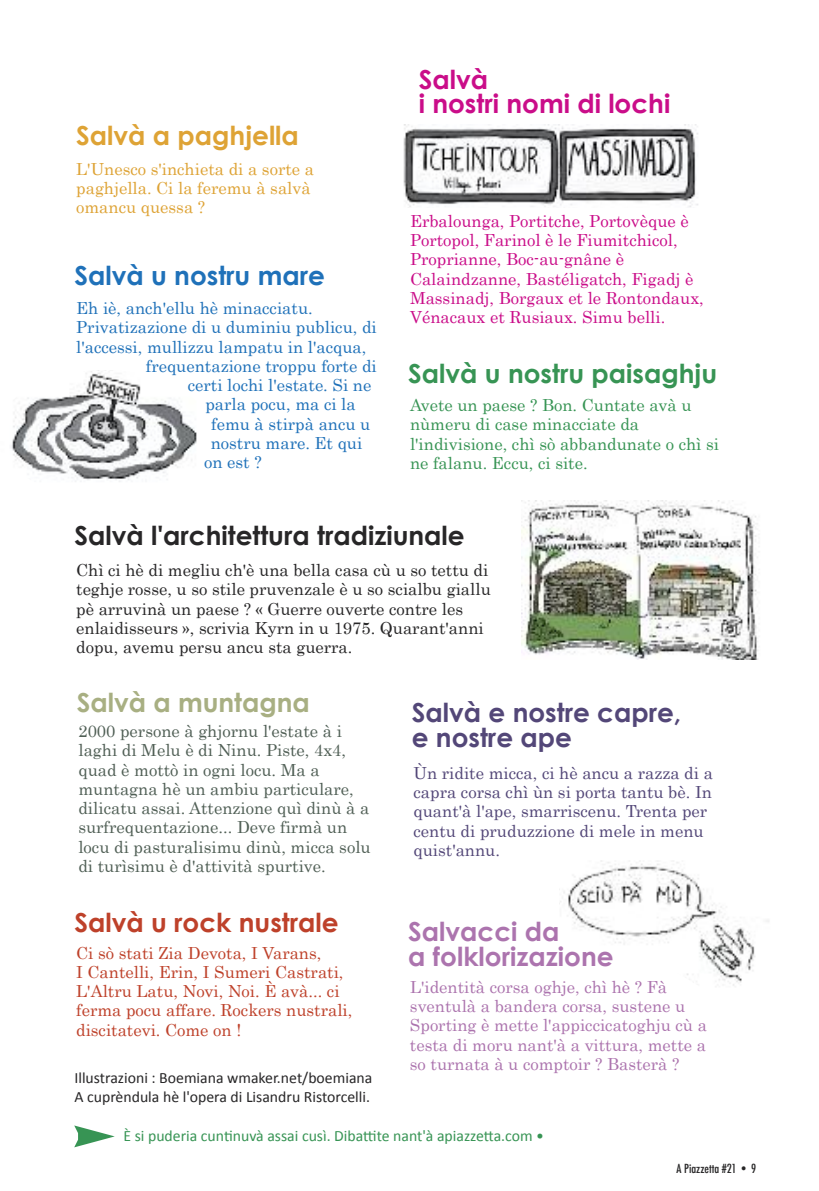
<style>
.page{position:relative;width:819px;height:1191px;background:#fff}
.page>*{position:absolute;margin:0;border:0;box-sizing:border-box;transform-origin:0 0}
.t1{font:700 26.25px "Century Gothic";color:#272627}
.t2{font:700 26.25px/24.5px "Century Gothic";color:#534778}
.t3{font:700 26.25px/24.5px "Century Gothic";color:#ac74ae}
.t4{font:700 26.25px/24.5px "Century Gothic";color:#ca0d89}
.t5{font:700 26.25px "Century Gothic";color:#379454}
.t6{font:700 26.25px "Century Gothic";color:#be412a}
.t7{font:700 26.25px "Century Gothic";color:#1f71b9}
.t8{font:700 26.25px "Century Gothic";color:#dea335}
.t9{font:700 26.25px "Century Gothic";color:#a8af82}
.t10{font:16.62px/19.2px "Century";color:#505f55}
.t11{font:16.62px/19.2px "Century";color:#272627}
.t12{font:16.62px "Century";color:#1f71b9}
.t13{font:16.62px/19.2px "Century";color:#ca0d89}
.t14{font:16.62px/19.2px "Century";color:#ac74ae}
.t15{font:16.62px/19.2px "Century";color:#be412a}
.t16{font:16.62px/19.2px "Century";color:#534778}
.t17{font:16.62px/19.2px "Century";color:#379454}
.t18{font:16.62px/19.2px "Century";color:#dea335}
.t19{font:15.75px/18.9px "Calibri";color:#272627}
.t20{font:15.75px "Calibri";color:#379454}
.t21{font:500 condensed 12.25px "Futura";color:#272627}
</style>
<div class="page">
<img style="left:559px;top:860px;width:210px;height:126px">
<svg style="left:74px;top:1125px;width:41px;height:22px"></svg>
<img style="left:403px;top:125px;width:295px;height:82px">
<img style="left:521px;top:501px;width:237px;height:158px">
<img style="left:11px;top:370px;width:186px;height:112px">
<h1 class="t8" style="left:76px;top:119px;width:224px">Salvà a paghjella</h1>
<p class="t18" style="left:76px;top:158px;width:239px">L'Unesco s'inchieta di a sorte a paghjella. Ci la feremu à salvà omancu quessa ?</p>
<h1 class="t7" style="left:74px;top:259px;width:252px">Salvà u nostru mare</h1>
<p class="t12" style="left:76px;top:298px;width:238px">Eh iè, anch'ellu hè minacciatu.</p>
<p class="t12" style="left:76px;top:317px;width:302px">Privatizazione di u duminiu publicu, di</p>
<p class="t12" style="left:76px;top:336px;width:292px">l'accessi, mullizzu lampatu in l'acqua,</p>
<p class="t12" style="left:146px;top:355px;width:232px">frequentazione troppu forte di</p>
<p class="t12" style="left:188px;top:375px;width:185px">certi lochi l'estate. Si ne</p>
<p class="t12" style="left:205px;top:394px;width:152px">parla pocu, ma ci la</p>
<p class="t12" style="left:211px;top:413px;width:161px">femu à stirpà ancu u</p>
<p class="t12" style="left:211px;top:432px;width:153px">nostru mare. Et qui</p>
<p class="t12" style="left:204px;top:452px;width:59px">on est ?</p>
<h1 class="t4" style="left:419px;top:66px;width:253px">Salvà<br>i nostri nomi di lochi</h1>
<p class="t13" style="left:410px;top:211px;width:295px">Erbalounga, Portitche, Portovèque è Portopol, Farinol è le Fiumitchicol, Proprianne, Boc-au-gnâne è Calaindzanne, Bastéligatch, Figadj è Massinadj, Borgaux et le Rontondaux, Vénacaux et Rusiaux. Simu belli.</p>
<h1 class="t5" style="left:408px;top:356px;width:310px">Salvà u nostru paisaghju</h1>
<p class="t17" style="left:410px;top:395px;width:310px">Avete un paese ? Bon. Cuntate avà u nùmeru di case minacciate da l'indivisione, chì sò abbandunate o chì si ne falanu. Eccu, ci site.</p>
<h1 class="t1" style="left:74px;top:518px;width:392px">Salvà l'architettura tradiziunale</h1>
<p class="t11" style="left:76px;top:560px;width:416px">Chì ci hè di megliu ch'è una bella casa cù u so tettu di teghje rosse, u so stile pruvenzale è u so scialbu giallu pè arruvinà un paese ? « Guerre ouverte contre les enlaidisseurs », scrivia Kyrn in u 1975. Quarant'anni dopu, avemu persu ancu sta guerra.</p>
<h1 class="t9" style="left:77px;top:685px;width:235px">Salvà a muntagna</h1>
<p class="t10" style="left:78px;top:721px;width:294px">2000 persone à ghjornu l'estate à i laghi di Melu è di Ninu. Piste, 4x4, quad è mottò in ogni locu. Ma a muntagna hè un ambiu particulare, dilicatu assai. Attenzione quì dinù à a surfrequentazione... Deve firmà un locu di pasturalisimu dinù, micca solu di turìsimu è d'attività spurtive.</p>
<h1 class="t6" style="left:74px;top:905px;width:266px">Salvà u rock nustrale</h1>
<p class="t15" style="left:76px;top:942px;width:278px">Ci sò stati Zia Devota, I Varans,<br>I Cantelli, Erin, I Sumeri Castrati,<br>L'Altru Latu, Novi, Noi. È avà... ci ferma pocu affare. Rockers nustrali, discitatevi. Come on !</p>
<p class="t19" style="left:74px;top:1070px;width:299px">Illustrazioni : Boemiana wmaker.net/boemiana<br>A cuprèndula hè l'opera di Lisandru Ristorcelli.</p>
<h1 class="t2" style="left:412px;top:699px;width:271px">Salvà e nostre capre, e nostre ape</h1>
<p class="t16" style="left:413px;top:763px;width:301px">Ùn ridite micca, ci hè ancu a razza di a capra corsa chì ùn si porta tantu bè. In quant'à l'ape, smarriscenu. Trenta per centu di pruduzzione di mele in menu quist'annu.</p>
<h1 class="t3" style="left:408px;top:918px;width:207px">Salvacci da<br>a folklorizazione</h1>
<p class="t14" style="left:410px;top:976px;width:298px">L'identità corsa oghje, chì hè ? Fà sventulà a bandera corsa, sustene u Sporting è mette l'appiccicatoghju cù a testa di moru nant'à a vittura, mette a so turnata à u comptoir ? Basterà ?</p>
<p class="t20" style="left:123px;top:1129px;width:422px">È si puderia cuntinuvà assai cusì. Dibattite nant'à apiazzetta.com •</p>
<p class="t21" style="left:676px;top:1160px;width:81px">A Piazzetta #21 • 9</p>
</div>
